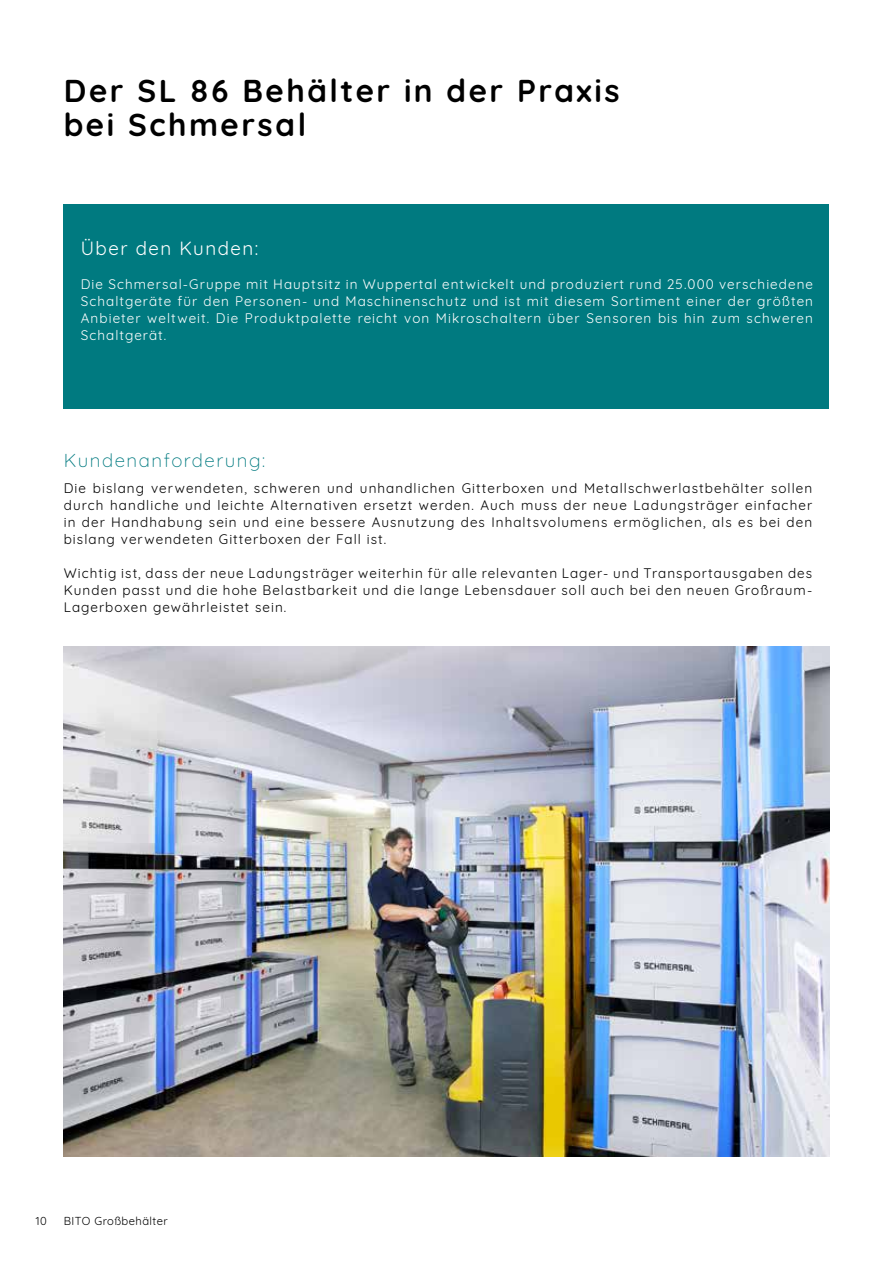
<style>
.page{position:relative;width:893px;height:1263px;background:#fff}
.page>*{position:absolute;margin:0;border:0;box-sizing:border-box;transform-origin:0 0}
.t1{font:700 31.5px/34px "Quicksand";letter-spacing:.08em;color:#000}
.t2{font:300 18.75px "Quicksand";letter-spacing:.08em;color:#007a80}
.t3{font:18.75px "Quicksand";letter-spacing:.08em;color:#fff}
.t4{font:13.5px/17px "Quicksand";letter-spacing:.08em;color:#000;text-align:justify}
.t5{font:13.5px/17px "Quicksand";letter-spacing:.08em;color:#fff;text-align:justify}
.t6{font:11.25px "Quicksand";letter-spacing:.04em;color:#000}
</style>
<div class="page">
<img style="left:64px;top:646px;width:765px;height:511px">
<div style="left:64px;top:204px;width:765px;height:204px;background:#007a80"></div>
<h1 class="t1" style="left:64px;top:71px;width:557px">Der SL 86 Behälter in der Praxis bei Schmersal</h1>
<h2 class="t3" style="left:81px;top:234px;width:179px">Über den Kunden:</h2>
<p class="t5" style="left:81px;top:274px;width:734px">Die Schmersal-Gruppe mit Hauptsitz in Wuppertal entwickelt und produziert rund 25.000 verschiedene Schaltgeräte für den Personen- und Maschinenschutz und ist mit diesem Sortiment einer der größten Anbieter weltweit. Die Produktpalette reicht von Mikroschaltern über Sensoren bis hin zum schweren Schaltgerät.</p>
<h2 class="t2" style="left:64px;top:446px;width:203px">Kundenanforderung:</h2>
<p class="t4" style="left:64px;top:479px;width:750px">Die bislang verwendeten, schweren und unhandlichen Gitterboxen und Metallschwerlastbehälter sollen durch handliche und leichte Alternativen ersetzt werden. Auch muss der neue Ladungsträger einfacher in der Handhabung sein und eine bessere Ausnutzung des Inhaltsvolumens ermöglichen, als es bei den bislang verwendeten Gitterboxen der Fall ist.</p>
<p class="t4" style="left:64px;top:564px;width:750px">Wichtig ist, dass der neue Ladungsträger weiterhin für alle relevanten Lager- und Transportausgaben des Kunden passt und die hohe Belastbarkeit und die lange Lebensdauer soll auch bei den neuen Großraum-Lagerboxen gewährleistet sein.</p>
<p class="t6" style="left:36px;top:1212px;width:12px">10</p>
<p class="t6" style="left:64px;top:1212px;width:106px">BITO Großbehälter</p>
</div>
